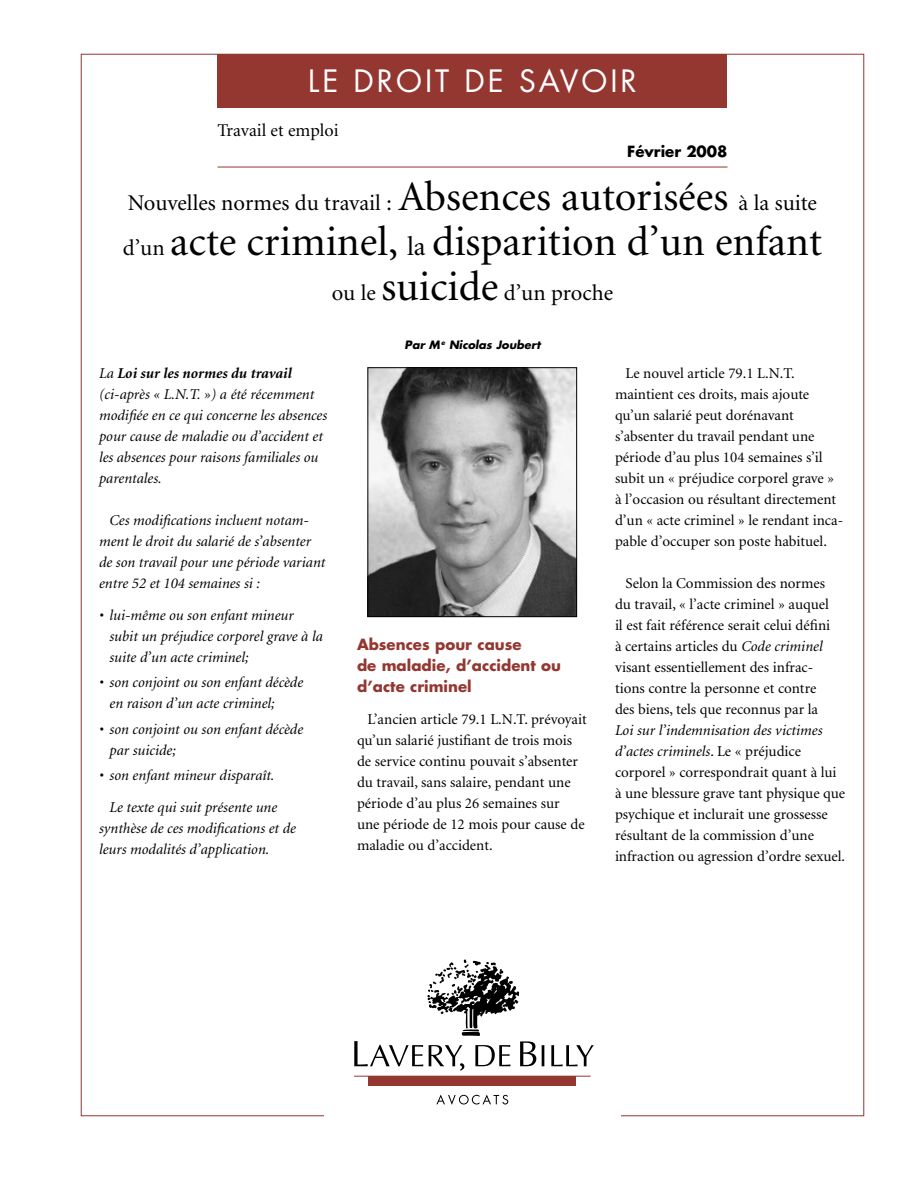
<style>
.page{position:relative;width:918px;height:1188px;background:#fff}
.page>*{position:absolute;margin:0;border:0;box-sizing:border-box;transform-origin:0 0}
.t1{font:42px "Minion";color:#000}
.t2{font:30px "Futura";letter-spacing:.1em;color:#fff}
.t3{font:22.5px "Minion";color:#000}
.t4{font:18px "Minion";color:#000}
.t5{font:15px/21px "Minion";color:#000}
.t6{font:italic 15px/21px "Minion";color:#000}
.t7{font:700 15px/21px "Futura";color:#943731}
.t8{font:700 15px "Futura";color:#000}
.t9{font:italic 700 11.25px "Futura";color:#000}
.s1{font-size:42px}
.s2{font-size:22.5px}
.s3{font-size:27px}
.s4{font-weight:700}
.s5{font-style:italic}
</style>
<div class="page">
<svg style="left:542px;top:1045px;width:2px;height:21px"></svg>
<svg style="left:551px;top:1045px;width:43px;height:21px"></svg>
<svg style="left:436px;top:1095px;width:72px;height:10px"></svg>
<hr style="left:354px;top:1076px;width:237px;height:1px;background:#943731">
<div style="left:369px;top:1076px;width:207px;height:9px;background:#943731"></div>
<svg style="left:354px;top:959px;width:182px;height:112px"></svg>
<div style="left:218px;top:54px;width:510px;height:54px;background:#943731"></div>
<hr style="left:218px;top:167px;width:510px;height:1px;background:#943731">
<img style="left:370px;top:370px;width:205px;height:245px">
<div style="left:368px;top:368px;width:209px;height:249px;border:1px solid #000"></div>
<h2 class="t2" style="left:308px;top:62px;width:330px">LE DROIT DE SAVOIR</h2>
<p class="t4" style="left:218px;top:121px;width:123px">Travail et emploi</p>
<p class="t8" style="left:627px;top:142px;width:102px">Février 2008</p>
<h3 class="t3" style="left:128px;top:192px;width:691px">Nouvelles normes du travail : <span class="s1">Absences autorisées</span> à la suite</h3>
<h1 class="t1" style="left:123px;top:221px;width:701px"><span class="s2">d’un</span> acte criminel, <span class="s3">la</span> disparition d’un enfant</h1>
<h3 class="t3" style="left:332px;top:282px;width:283px">ou le <span class="s1">suicide</span> d’un proche</h3>
<p class="t6" style="left:99px;top:363px;width:230px">La <span class="s4">Loi sur les normes du travail </span>(ci-après « L.N.T. ») a été récemment modifiée en ce qui concerne les absences pour cause de maladie ou d’accident et les absences pour raisons familiales ou parentales.</p>
<p class="t6" style="left:99px;top:510px;width:228px;text-indent:10px">Ces modifications incluent notam&shy;ment le droit du salarié de s’absenter de son travail pour une période variant entre 52 et 104 semaines si :</p>
<p class="t6" style="left:110px;top:605px;width:215px;text-indent:-10px">• lui-même ou son enfant mineur subit un préjudice corporel grave à la suite d’un acte criminel;</p>
<p class="t6" style="left:110px;top:672px;width:195px;text-indent:-10px">• son conjoint ou son enfant décède en raison d’un acte criminel;</p>
<p class="t6" style="left:110px;top:719px;width:195px;text-indent:-10px">• son conjoint ou son enfant décède par suicide;</p>
<p class="t6" style="left:99px;top:760px;width:180px;line-height:31.5px;text-align:right">• son enfant mineur disparaît.<br>Le texte qui suit présente une</p>
<p class="t6" style="left:99px;top:818px;width:198px">synthèse de ces modifications et de leurs modalités d’application.</p>
<p class="t9" style="left:405px;top:337px;width:137px">Par M <sup>e</sup> Nicolas Joubert</p>
<p class="t7" style="left:357px;top:634px;width:206px">Absences pour cause<br>de maladie, d’accident ou d’acte criminel</p>
<p class="t5" style="left:357px;top:709px;width:231px;text-indent:10px">L’ancien article 79.1 L.N.T. prévoyait qu’un salarié justifiant de trois mois de service continu pouvait s’absenter du travail, sans salaire, pendant une période d’au plus 26 semaines sur<br>une période de 12 mois pour cause de maladie ou d’accident.</p>
<p class="t5" style="left:615px;top:363px;width:230px;text-indent:10px">Le nouvel article 79.1 L.N.T. maintient ces droits, mais ajoute qu’un salarié peut dorénavant s’absenter du travail pendant une période d’au plus 104 semaines s’il subit un « préjudice corporel grave » à l’occasion ou résultant directement d’un « acte criminel » le rendant inca&shy;pable d’occuper son poste habituel.</p>
<p class="t5" style="left:615px;top:573px;width:217px;text-indent:10px">Selon la Commission des normes du travail, « l’acte criminel » auquel il est fait référence serait celui défini à certains articles du <span class="s5">Code criminel </span>visant essentiellement des infrac&shy;tions contre la personne et contre des biens, tels que reconnus par la</p>
<p class="t5" style="left:615px;top:720px;width:232px"><span class="s5">Loi sur l’indemnisation des victimes d’actes criminels</span>. Le « préjudice corporel » correspondrait quant à lui à une blessure grave tant physique que psychique et inclurait une grossesse résultant de la commission d’une infraction ou agression d’ordre sexuel.</p>
</div>
